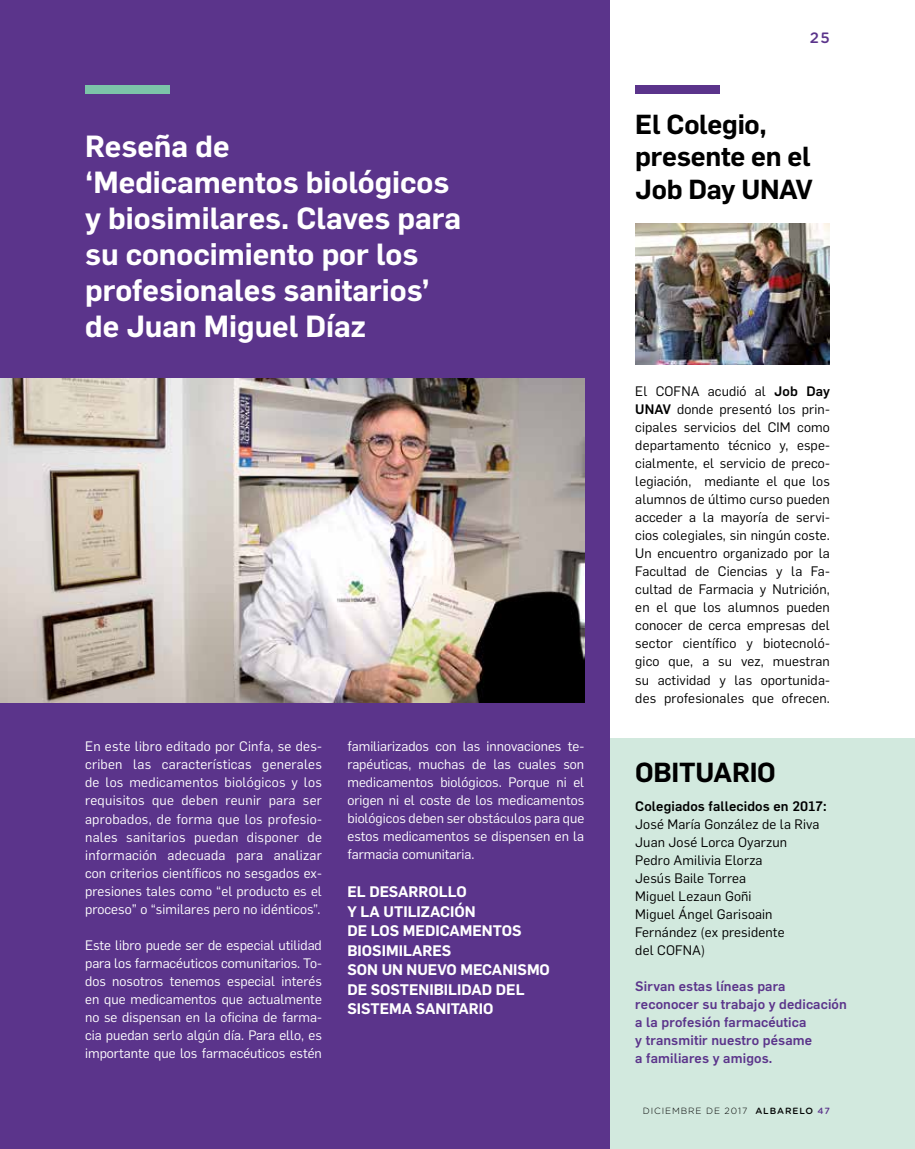
<style>
.page{position:relative;width:915px;height:1149px;background:#fff}
.page>*{position:absolute;margin:0;border:0;box-sizing:border-box;transform-origin:0 0}
.t1{font:600 30px/36px "Flama";color:#fff}
.t2{font:600 27px/32.4px "Flama";letter-spacing:-.01em;color:#000}
.t3{font:600 15px/19.5px "Flama";color:#fff}
.t4{font:500 15px "Gotham Rounded";color:#5b348b}
.t5{font:13.5px/18px "Flama";color:#fff;text-align:justify}
.t6{font:13.5px/18px "Flama";letter-spacing:.01em;color:#000;text-align:justify}
.t7{font:500 13.5px/18px "Flama";letter-spacing:.01em;color:#5b348b}
.t8{font:500 13.5px "Flama";letter-spacing:.01em;color:#000}
.t9{font:300 9px "Gotham Rounded";letter-spacing:.1em;color:#000}
.s1{font-weight:500}
.s2{font-weight:500;color:#010202}
.s3{font-weight:500;color:#5b348b}
</style>
<div class="page">
<div style="left:609px;top:738px;width:305px;height:410px;background:#d2e9de"></div>
<img style="left:635px;top:223px;width:194px;height:141px">
<div style="left:0;top:0;width:609px;height:1148px;background:#5b348b"></div>
<div style="left:635px;top:85px;width:84px;height:9px;background:#5b348b"></div>
<div style="left:85px;top:85px;width:84px;height:9px;background:#7cc4a9"></div>
<img style="left:0;top:378px;width:584px;height:324px">
<h1 class="t1" style="left:85px;top:126px;width:377px">Reseña de<br>‘Medicamentos biológicos y biosimilares. Claves para su conocimiento por los profesionales sanitarios’ de Juan Miguel Díaz</h1>
<p class="t5" style="left:85px;top:736px;width:238px">En este libro editado por Cinfa, se des&shy;criben las características generales de los medicamentos biológicos y los requisitos que deben reunir para ser aprobados, de forma que los profesio&shy;nales sanitarios puedan disponer de información adecuada para analizar con criterios científicos no sesgados ex&shy;presiones tales como “el producto es el proceso” o “similares pero no idénticos”.</p>
<p class="t5" style="left:85px;top:934px;width:238px">Este libro puede ser de especial utilidad para los farmacéuticos comunitarios. To&shy;dos nosotros tenemos especial interés en que medicamentos que actualmente no se dispensan en la oficina de farma&shy;cia puedan serlo algún día. Para ello, es importante que los farmacéuticos estén</p>
<p class="t5" style="left:347px;top:736px;width:238px">familiarizados con las innovaciones te&shy;rapéuticas, muchas de las cuales son medicamentos biológicos. Porque ni el origen ni el coste de los medicamentos biológicos deben ser obstáculos para que estos medicamentos se dispensen en la farmacia comunitaria.</p>
<p class="t3" style="left:347px;top:880px;width:204px">EL DESARROLLO<br>Y LA UTILIZACIÓN<br>DE LOS MEDICAMENTOS<br>BIOSIMILARES<br>SON UN NUEVO MECANISMO<br>DE SOSTENIBILIDAD DEL<br>SISTEMA SANITARIO</p>
<p class="t4" style="left:809px;top:27px;width:22px">25</p>
<h2 class="t2" style="left:635px;top:106px;width:179px">El Colegio, presente en el<br>Job Day UNAV</h2>
<p class="t6" style="left:635px;top:381px;width:196px">El COFNA acudió al <span class="s1">Job Day UNAV</span> donde presentó los prin&shy;cipales servicios del CIM como departamento técnico y, espe&shy;cialmente, el servicio de preco&shy;legiación, mediante el que los alumnos de último curso pueden acceder a la mayoría de servi&shy;cios colegiales, sin ningún coste.<br>Un encuentro organizado por la Facultad de Ciencias y la Fa&shy;cultad de Farmacia y Nutrición, en el que los alumnos pueden conocer de cerca empresas del sector científico y biotecnoló&shy;gico que, a su vez, muestran su actividad y las oportunida&shy;des profesionales que ofrecen.</p>
<h2 class="t2" style="left:635px;top:754px;width:142px">OBITUARIO</h2>
<p class="t8" style="left:635px;top:795px;width:193px">Colegiados fallecidos en 2017:</p>
<p class="t6" style="left:635px;top:813px;width:185px;text-align:left">José María González de la Riva<br>Juan José Lorca Oyarzun<br>Pedro Amilivia Elorza<br>Jesús Baile Torrea<br>Miguel Lezaun Goñi<br>Miguel Ángel Garisoain<br>Fernández (ex presidente<br>del COFNA)</p>
<p class="t7" style="left:635px;top:975px;width:213px">Sirvan estas líneas para reconocer su trabajo y dedicación a la profesión farmacéutica<br>y transmitir nuestro pésame<br>a familiares y amigos.</p>
<p class="t9" style="left:642px;top:1104px;width:188px">DICIEMBRE DE 2017 <span class="s2">ALBARELO</span> <span class="s3">47</span></p>
</div>
